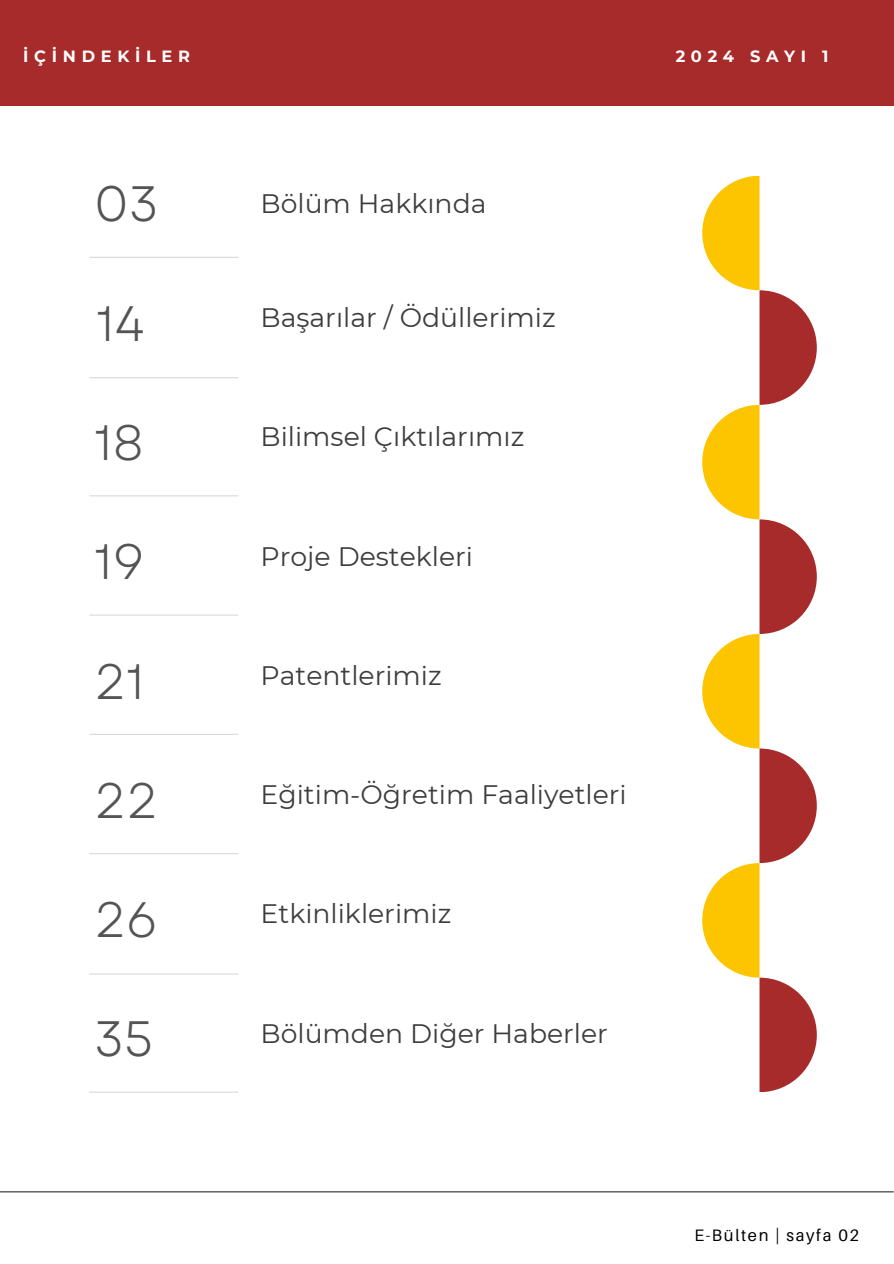
<style>
.page{position:relative;width:894px;height:1264px;background:#fff}
.page>*{position:absolute;margin:0;border:0;box-sizing:border-box;transform-origin:0 0}
.t1{font:49.65px "Garet";color:#545454}
.t2{font:26.7px "Montserrat";color:#3d3d3d}
.t3{font:16.5px "Aileron";letter-spacing:.1em;color:#000}
.t4{font:700 16.2px "Montserrat";letter-spacing:.35em;color:#fff}
</style>
<div class="page">
<hr style="left:89px;top:257px;width:149px;height:1px;background:#d9d9d9">
<hr style="left:89px;top:377px;width:149px;height:1px;background:#d9d9d9">
<hr style="left:89px;top:495px;width:149px;height:1px;background:#d9d9d9">
<hr style="left:89px;top:614px;width:149px;height:1px;background:#d9d9d9">
<hr style="left:89px;top:733px;width:149px;height:2px;background:#d9d9d9">
<hr style="left:89px;top:853px;width:149px;height:1px;background:#d9d9d9">
<hr style="left:89px;top:973px;width:149px;height:1px;background:#d9d9d9">
<hr style="left:89px;top:1091px;width:149px;height:1px;background:#d9d9d9">
<div style="left:0;top:0;width:893px;height:106px;background:#a72b2a"></div>
<hr style="left:0;top:1191px;width:893px;height:1px;background:#2e2e2e">
<svg style="left:702px;top:176px;width:114px;height:916px"></svg>
<h1 class="t4" style="left:23px;top:47px;width:168px">İÇİNDEKİLER</h1>
<p class="t4" style="left:675px;top:47px;width:154px">2024 SAYI 1</p>
<h2 class="t1" style="left:94px;top:168px;width:66px">03</h2>
<h2 class="t2" style="left:260px;top:188px;width:227px">Bölüm Hakkında</h2>
<p class="t1" style="left:96px;top:287px;width:50px">14</p>
<p class="t2" style="left:260px;top:301px;width:296px">Başarılar / Ödüllerimiz</p>
<h1 class="t1" style="left:94px;top:407px;width:51px">18</h1>
<p class="t2" style="left:260px;top:420px;width:265px">Bi li msel Çıktılarımız</p>
<p class="t1" style="left:94px;top:526px;width:52px">19</p>
<h1 class="t2" style="left:260px;top:539px;width:209px">Proje Destekleri</h1>
<p class="t1" style="left:94px;top:645px;width:52px">21</p>
<p class="t2" style="left:260px;top:659px;width:182px">Patentleri miz</p>
<h1 class="t1" style="left:94px;top:764px;width:66px">22</h1>
<p class="t2" style="left:260px;top:778px;width:363px">Eğiti m-Öğreti m Faaliyetleri</p>
<p class="t1" style="left:94px;top:883px;width:65px">26</p>
<h1 class="t2" style="left:260px;top:897px;width:192px">Etki nli kleri miz</h1>
<p class="t1" style="left:94px;top:1003px;width:61px">35</p>
<p class="t2" style="left:260px;top:1016px;width:349px">Bölümden Diğer Haberler</p>
<p class="t3" style="left:694px;top:1224px;width:166px">E-Bülten | sayfa 02</p>
</div>
